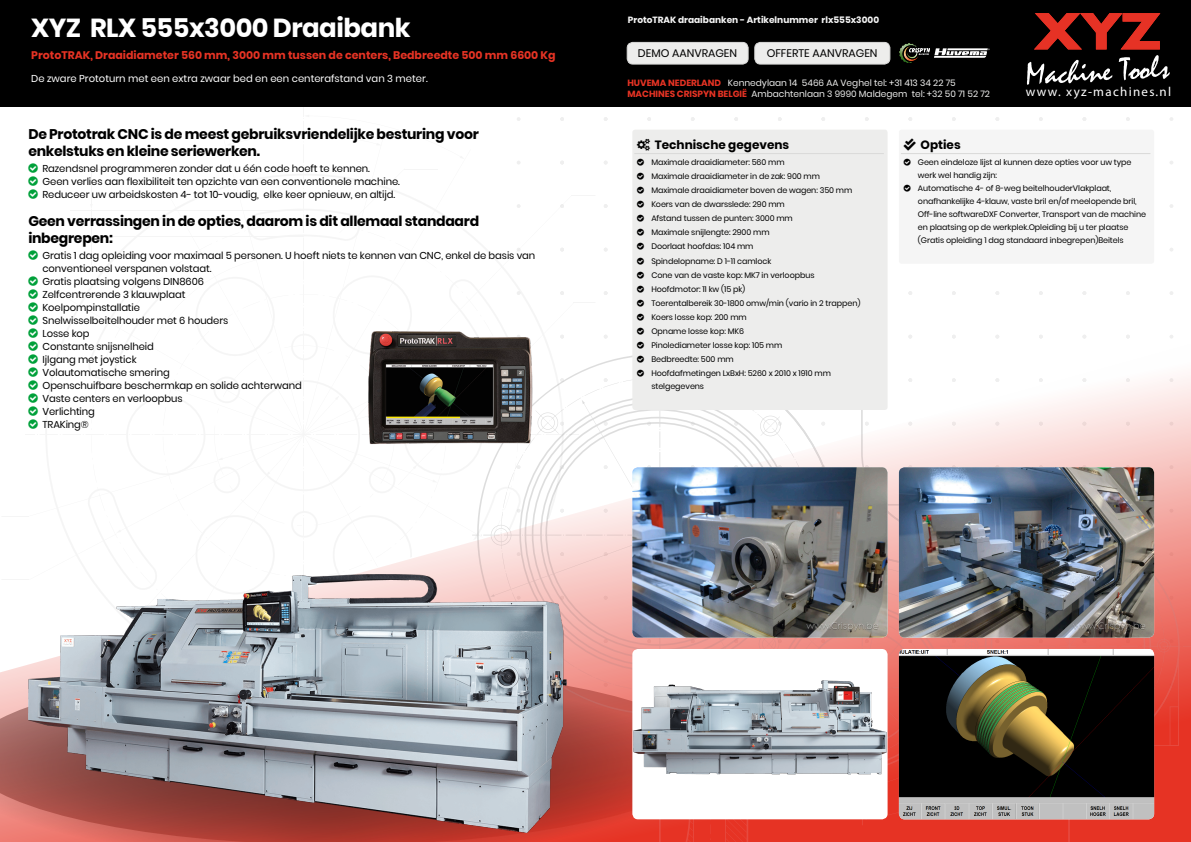
<style>
.page{position:relative;width:1191px;height:842px;background:#fff}
.page>*{position:absolute;margin:0;border:0;box-sizing:border-box;transform-origin:0 0}
.Naam{font:700 26px "Poppins";letter-spacing:-.02em;color:#fff}
.t1{font:700 14px/17px "Poppins";letter-spacing:-.02em;color:#000}
.t2{font:13px "Myriad Pro";letter-spacing:.1em;color:#fff}
.header_table{font:700 12px "Poppins";color:#000}
.kerngegevens{font:700 11px "Poppins";color:#e63324}
.button{font:11px "Poppins";color:#000}
.t3{font:10px/13px "Poppins";letter-spacing:-.01em;color:#000}
.subtitel{font:10px "Poppins";color:#fff}
.t4{font:9px/11px "Poppins";color:#ededec}
.categorie_en_artnumm{font:700 9px "Poppins";color:#f5f5f5}
.t5{font:8px/13px "Poppins";letter-spacing:-.01em;color:#000}
.s1{font-weight:700;color:#e63324}
.s2{color:#00a03a}
</style>
<div class="page">
<div style="left:0;top:0;width:1191px;height:107px;background:#000"></div>
<svg style="left:1027px;top:13px;width:142px;height:72px"></svg>
<div style="left:627px;top:42px;width:121px;height:22px;background:#ededec;border-radius:6px"></div>
<div style="left:626px;top:42px;width:122px;height:23px;border:1px solid #dadad9;border-radius:6px"></div>
<div style="left:755px;top:42px;width:135px;height:22px;background:#ededec;border-radius:6px"></div>
<div style="left:754px;top:42px;width:136px;height:23px;border:1px solid #dadad9;border-radius:6px"></div>
<svg style="left:934px;top:48px;width:55px;height:10px"></svg>
<img style="left:900px;top:44px;width:29px;height:18px">
<img style="left:1px;top:117px;width:1190px;height:725px">
<p class="Naam" style="left:31px;top:12px;width:381px">XYZ RLX 555x3000 Draaibank</p>
<p class="categorie_en_artnumm" style="left:628px;top:14px;width:253px">ProtoTRAK draaibanken - Artikelnummer rlx555x3000</p>
<p class="kerngegevens" style="left:31px;top:49px;width:526px">ProtoTRAK, Draaidiameter 560 mm, 3000 mm tussen de centers, Bedbreedte 500 mm 6600 Kg</p>
<p class="button" style="left:638px;top:47px;width:101px">DEMO AANVRAGEN</p>
<p class="button" style="left:766px;top:47px;width:112px">OFFERTE AANVRAGEN</p>
<p class="subtitel" style="left:31px;top:73px;width:398px">De zware Prototurn met een extra zwaar bed en een centerafstand van 3 meter.</p>
<p class="t4" style="left:627px;top:77px;width:364px"><span class="s1">HUVEMA NEDERLAND</span> Kennedylaan 14 5466 AA Veghel tel: +31 413 34 22 75<br><span class="s1">MACHINES CRISPYN BELGIË</span> Ambachtenlaan 3 9990 Maldegem tel: +32 50 71 52 72</p>
<h3 class="t2" style="left:1025px;top:84px;width:147px">www. xyz-machines.nl</h3>
<p class="t1" style="left:28px;top:125px;width:452px">De Prototrak CNC is de meest gebruiksvriendelijke besturing voor enkelstuks en kleine seriewerken.</p>
<p class="t3" style="left:28px;top:162px;width:343px"><span class="s2">□</span> Razendsnel programmeren zonder dat u één code hoeft te kennen.</p>
<p class="t3" style="left:28px;top:175px;width:373px"><span class="s2">□</span> Geen verlies aan flexibiliteit ten opzichte van een conventionele machine.</p>
<p class="t3" style="left:28px;top:188px;width:368px"><span class="s2">□</span> Reduceer uw arbeidskosten 4- tot 10-voudig, elke keer opnieuw, en altijd.</p>
<p class="t1" style="left:28px;top:212px;width:452px">Geen verrassingen in de opties, daarom is dit allemaal standaard inbegrepen:</p>
<p class="t3" style="left:43px;top:249px;width:494px;text-indent:-14px"><span class="s2">□</span> Gratis 1 dag opleiding voor maximaal 5 personen. U hoeft niets te kennen van CNC, enkel de basis van conventioneel verspanen volstaat.</p>
<p class="t3" style="left:28px;top:275px;width:177px"><span class="s2">□</span> Gratis plaatsing volgens DIN8606</p>
<p class="t3" style="left:28px;top:288px;width:159px"><span class="s2">□</span> Zelfcentrerende 3 klauwplaat</p>
<p class="t3" style="left:28px;top:301px;width:113px"><span class="s2">□</span> Koelpompinstallatie</p>
<p class="t3" style="left:28px;top:314px;width:201px"><span class="s2">□</span> Snelwisselbeitelhouder met 6 houders</p>
<p class="t3" style="left:28px;top:327px;width:63px"><span class="s2">□</span> Losse kop</p>
<p class="t3" style="left:28px;top:340px;width:127px"><span class="s2">□</span> Constante snijsnelheid</p>
<p class="t3" style="left:28px;top:353px;width:110px"><span class="s2">□</span> Ijlgang met joystick</p>
<p class="t3" style="left:28px;top:366px;width:143px"><span class="s2">□</span> Volautomatische smering</p>
<p class="t3" style="left:28px;top:379px;width:275px"><span class="s2">□</span> Openschuifbare beschermkap en solide achterwand</p>
<p class="t3" style="left:28px;top:392px;width:156px"><span class="s2">□</span> Vaste centers en verloopbus</p>
<p class="t3" style="left:28px;top:405px;width:68px"><span class="s2">□</span> Verlichting</p>
<p class="t3" style="left:28px;top:418px;width:62px"><span class="s2">□</span> TRAKing®</p>
<p class="header_table" style="left:655px;top:138px;width:136px">Technische gegevens</p>
<p class="t5" style="left:637px;top:156px;width:149px">□ Maximale draaidiameter: 560 mm</p>
<p class="t5" style="left:637px;top:170px;width:184px">□ Maximale draaidiameter in de zak: 900 mm</p>
<p class="t5" style="left:637px;top:184px;width:217px">□ Maximale draaidiameter boven de wagen: 350 mm</p>
<p class="t5" style="left:637px;top:198px;width:149px">□ Koers van de dwarsslede: 290 mm</p>
<p class="t5" style="left:637px;top:212px;width:157px">□ Afstand tussen de punten: 3000 mm</p>
<p class="t5" style="left:637px;top:226px;width:134px">□ Maximale snijlengte: 2900 mm</p>
<p class="t5" style="left:637px;top:240px;width:118px">□ Doorlaat hoofdas: 104 mm</p>
<p class="t5" style="left:637px;top:254px;width:136px">□ Spindelopname: D 1-11 camlock</p>
<p class="t5" style="left:637px;top:268px;width:179px">□ Cone van de vaste kop: MK7 in verloopbus</p>
<p class="t5" style="left:637px;top:282px;width:110px">□ Hoofdmotor: 11 kw (15 pk)</p>
<p class="t5" style="left:637px;top:296px;width:225px">□ Toerentalbereik 30-1800 omw/min (vario in 2 trappen)</p>
<p class="t5" style="left:637px;top:311px;width:111px">□ Koers losse kop: 200 mm</p>
<p class="t5" style="left:637px;top:325px;width:108px">□ Opname losse kop: MK6</p>
<p class="t5" style="left:637px;top:339px;width:147px">□ Pinolediameter losse kop: 105 mm</p>
<p class="t5" style="left:637px;top:353px;width:98px">□ Bedbreedte: 500 mm</p>
<p class="t5" style="left:651px;top:367px;width:181px;text-indent:-14px">□ Hoofdafmetingen LxBxH: 5260 x 2010 x 1910 mm stelgegevens</p>
<p class="header_table" style="left:920px;top:138px;width:42px">Opties</p>
<p class="t5" style="left:918px;top:156px;width:215px;text-indent:-14px">□ Geen eindeloze lijst al kunnen deze opties voor uw type werk wel handig zijn:</p>
<p class="t5" style="left:918px;top:182px;width:230px;text-indent:-14px">□ Automatische 4- of 8-weg beitelhouderVlakplaat, onafhankelijke 4-klauw, vaste bril en/of meelopende bril, Off-line softwareDXF Converter, Transport van de machine en plaatsing op de werkplek.Opleiding bij u ter plaatse (Gratis opleiding 1 dag standaard inbegrepen)Beitels</p>
</div>
